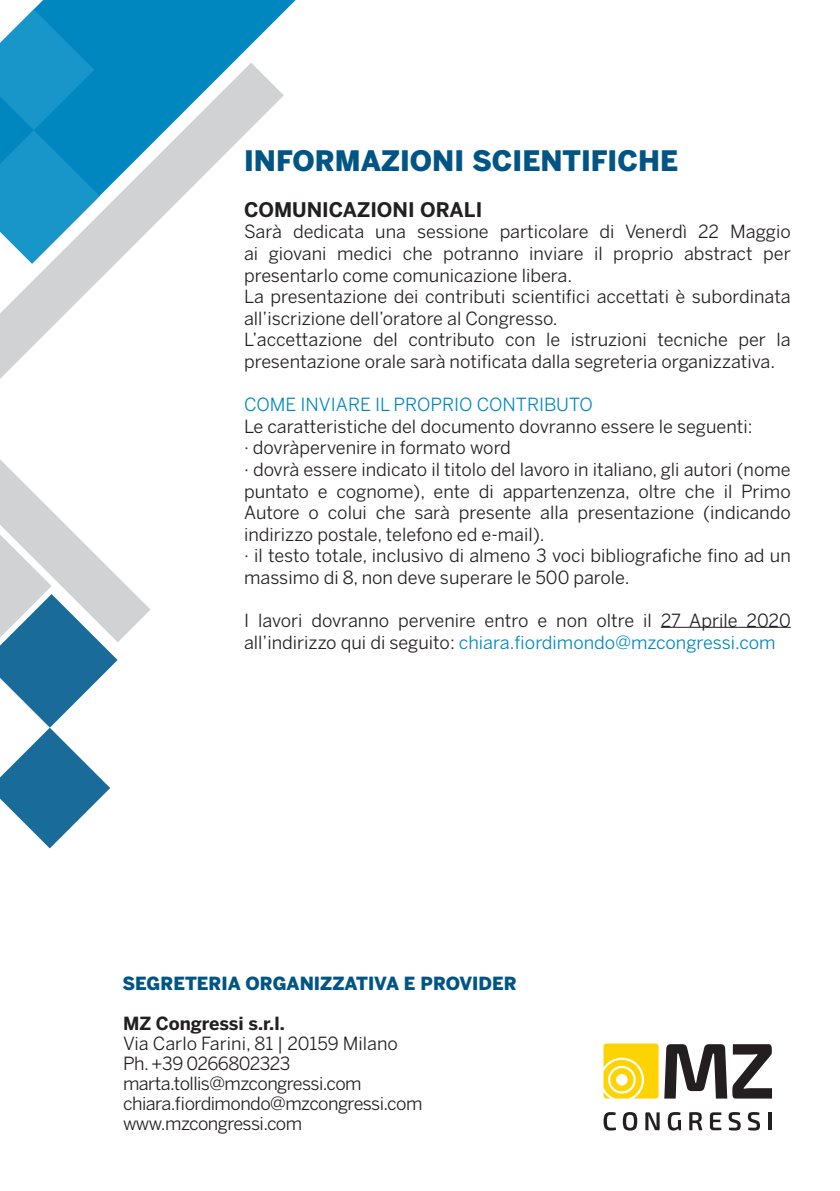
<style>
.page{position:relative;width:840px;height:1191px;background:#fff}
.page>*{position:absolute;margin:0;border:0;box-sizing:border-box;transform-origin:0 0}
.t1{font:900 28px "Benton Sans";color:#005585}
.t2{font:700 20px "Benton Sans";color:#231f20}
.t3{font:18px/21.6px "Benton Sans";color:#231f20}
.t4{font:18px "Benton Sans";letter-spacing:-.03em;color:#231f20}
.t5{font:900 18px "Benton Sans";color:#005585}
.t6{font:18px "Benton Sans";color:#0087c0}
.t7{font:700 18px "Benton Sans";color:#231f20}
.s1{color:#0087c0}
</style>
<div class="page">
<svg style="left:603px;top:1112px;width:12px;height:18px"></svg>
<svg style="left:622px;top:1112px;width:15px;height:18px"></svg>
<svg style="left:645px;top:1112px;width:14px;height:18px"></svg>
<svg style="left:667px;top:1112px;width:13px;height:18px"></svg>
<svg style="left:689px;top:1112px;width:13px;height:18px"></svg>
<svg style="left:709px;top:1112px;width:12px;height:18px"></svg>
<svg style="left:728px;top:1112px;width:12px;height:18px"></svg>
<svg style="left:747px;top:1112px;width:12px;height:18px"></svg>
<hr style="left:767px;top:1112px;width:3px;height:18px;background:#231f20">
<svg style="left:664px;top:1044px;width:62px;height:54px"></svg>
<svg style="left:732px;top:1044px;width:39px;height:54px"></svg>
<svg style="left:603px;top:1043px;width:55px;height:55px;background:#feda30"></svg>
<svg style="left:34px;top:0;width:261px;height:63px;background:#2698c9"></svg>
<svg style="left:0;top:9px;width:100px;height:54px;background:#279bcb"></svg>
<svg style="left:0;top:63px;width:284px;height:316px"></svg>
<svg style="left:0;top:459px;width:150px;height:389px"></svg>
<hr style="left:660px;top:627px;width:130px;height:1px;background:#231f20">
<p class="t1" style="left:244px;top:143px;width:435px">INFORMAZIONI SCIENTIFICHE</p>
<p class="t2" style="left:244px;top:197px;width:239px">COMUNICAZIONI ORALI</p>
<p class="t3" style="left:244px;top:221px;width:548px;text-align:justify">Sarà dedicata una sessione particolare di Venerdì 22 Maggio ai giovani medici che potranno inviare il proprio abstract per presentarlo come comunicazione libera.</p>
<p class="t3" style="left:244px;top:286px;width:548px">La presentazione dei contributi scientifici accettati è subordinata all’iscrizione dell’oratore al Congresso.</p>
<p class="t3" style="left:244px;top:329px;width:548px">L’accettazione del contributo con le istruzioni tecniche per la presentazione orale sarà notificata dalla segreteria organizzativa.</p>
<p class="t6" style="left:244px;top:394px;width:350px">COME INVIARE IL PROPRIO CONTRIBUTO</p>
<p class="t3" style="left:244px;top:415px;width:510px">Le caratteristiche del documento dovranno essere le seguenti:</p>
<p class="t3" style="left:244px;top:437px;width:268px">· dovràpervenire in formato word</p>
<p class="t3" style="left:244px;top:459px;width:548px;text-align:justify">· dovrà essere indicato il titolo del lavoro in italiano, gli autori (nome puntato e cognome), ente di appartenzenza, oltre che il Primo Autore o colui che sarà presente alla presentazione (indicando indirizzo postale, telefono ed e-mail).</p>
<p class="t3" style="left:244px;top:545px;width:548px">· il testo totale, inclusivo di almeno 3 voci bibliografiche fino ad un massimo di 8, non deve superare le 500 parole.</p>
<p class="t3" style="left:244px;top:610px;width:548px">I lavori dovranno pervenire entro e non oltre il 27 Aprile 2020 all’indirizzo qui di seguito: <span class="s1">chiara.fiordimondo@mzcongressi.com</span></p>
<p class="t5" style="left:122px;top:971px;width:395px">SEGRETERIA ORGANIZZATIVA E PROVIDER</p>
<p class="t7" style="left:123px;top:1011px;width:163px">MZ Congressi s.r.l.</p>
<p class="t3" style="left:123px;top:1032px;width:276px">Via Carlo Farini, 81 | 20159 Milano</p>
<p class="t4" style="left:123px;top:1052px;width:169px">Ph. +39 0266802323</p>
<p class="t4" style="left:123px;top:1072px;width:240px">marta.tollis@mzcongressi.com</p>
<p class="t4" style="left:123px;top:1092px;width:301px">chiara.fiordimondo@mzcongressi.com</p>
<p class="t4" style="left:123px;top:1112px;width:181px">www.mzcongressi.com</p>
</div>
